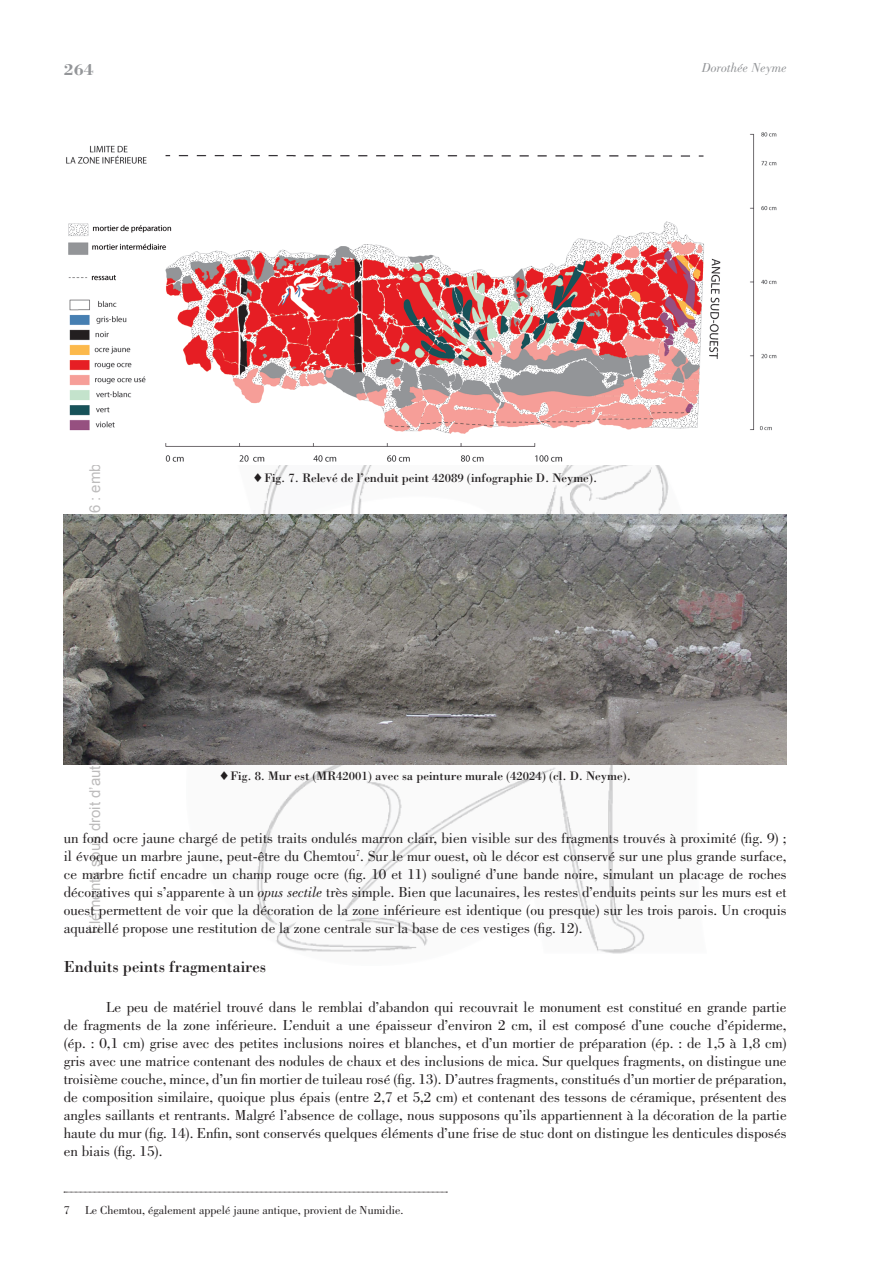
<style>
.page{position:relative;width:893px;height:1263px;background:#fff}
.page>*{position:absolute;margin:0;border:0;box-sizing:border-box;transform-origin:0 0}
.t1{font:16.5px "Bodoni";color:#231f20}
.t2{font:700 16.5px "Bodoni";color:#939598}
.t3{font:15px/18px "Bodoni";color:#231f20;text-align:justify}
.t4{font:italic 13.5px "Bodoni";color:#939598}
.t5{font:12.75px "Bodoni";letter-spacing:-.005em;color:#231f20}
.t6{font:12px "Bodoni";color:#231f20}
.s1{font-style:italic}
</style>
<div class="page">
<img style="left:256px;top:465px;width:413px;height:489px">
<svg style="left:64px;top:1192px;width:383px;height:1px"></svg>
<img style="left:66px;top:132px;width:711px;height:330px">
<img style="left:64px;top:514px;width:723px;height:251px">
<p class="t2" style="left:64px;top:59px;width:32px">264</p>
<p class="t4" style="left:702px;top:60px;width:86px">Dorothée Neyme</p>
<p class="t5" style="left:253px;top:470px;width:345px">♦Fig. 7. Relevé de l’enduit peint 42089 (infographie D. Neyme).</p>
<p class="t5" style="left:219px;top:768px;width:413px">♦Fig. 8. Mur est (MR42001) avec sa peinture murale (42024) (cl. D. Neyme).</p>
<p class="t3" style="left:64px;top:829px;width:724px">un fond ocre jaune chargé de petits traits ondulés marron clair, bien visible sur des fragments trouvés à proximité (fig. 9) ; il évoque un marbre jaune, peut-être du Chemtou<sup>7</sup>. Sur le mur ouest, où le décor est conservé sur une plus grande surface, ce marbre fictif encadre un champ rouge ocre (fig. 10 et 11) souligné d’une bande noire, simulant un placage de roches décoratives qui s’apparente à un <span class="s1">opus sectile</span> très simple. Bien que lacunaires, les restes d’enduits peints sur les murs est et ouest permettent de voir que la décoration de la zone inférieure est identique (ou presque) sur les trois parois. Un croquis aquarellé propose une restitution de la zone centrale sur la base de ces vestiges (fig. 12).</p>
<p class="t1" style="left:64px;top:957px;width:204px">Enduits peints fragmentaires</p>
<p class="t3" style="left:64px;top:997px;width:724px;text-indent:43px">Le peu de matériel trouvé dans le remblai d’abandon qui recouvrait le monument est constitué en grande partie de fragments de la zone inférieure. L’enduit a une épaisseur d’environ 2 cm, il est composé d’une couche d’épiderme, (ép. : 0,1 cm) grise avec des petites inclusions noires et blanches, et d’un mortier de préparation (ép. : de 1,5 à 1,8 cm) gris avec une matrice contenant des nodules de chaux et des inclusions de mica. Sur quelques fragments, on distingue une troisième couche, mince, d’un fin mortier de tuileau rosé (fig. 13). D’autres fragments, constitués d’un mortier de préparation, de composition similaire, quoique plus épais (entre 2,7 et 5,2 cm) et contenant des tessons de céramique, présentent des angles saillants et rentrants. Malgré l’absence de collage, nous supposons qu’ils appartiennent à la décoration de la partie haute du mur (fig. 14). Enfin, sont conservés quelques éléments d’une frise de stuc dont on distingue les denticules disposés en biais (fig. 15).</p>
<p class="t6" style="left:64px;top:1203px;width:7px">7</p>
<p class="t6" style="left:85px;top:1203px;width:320px">Le Chemtou, également appelé jaune antique, provient de Numidie.</p>
</div>
